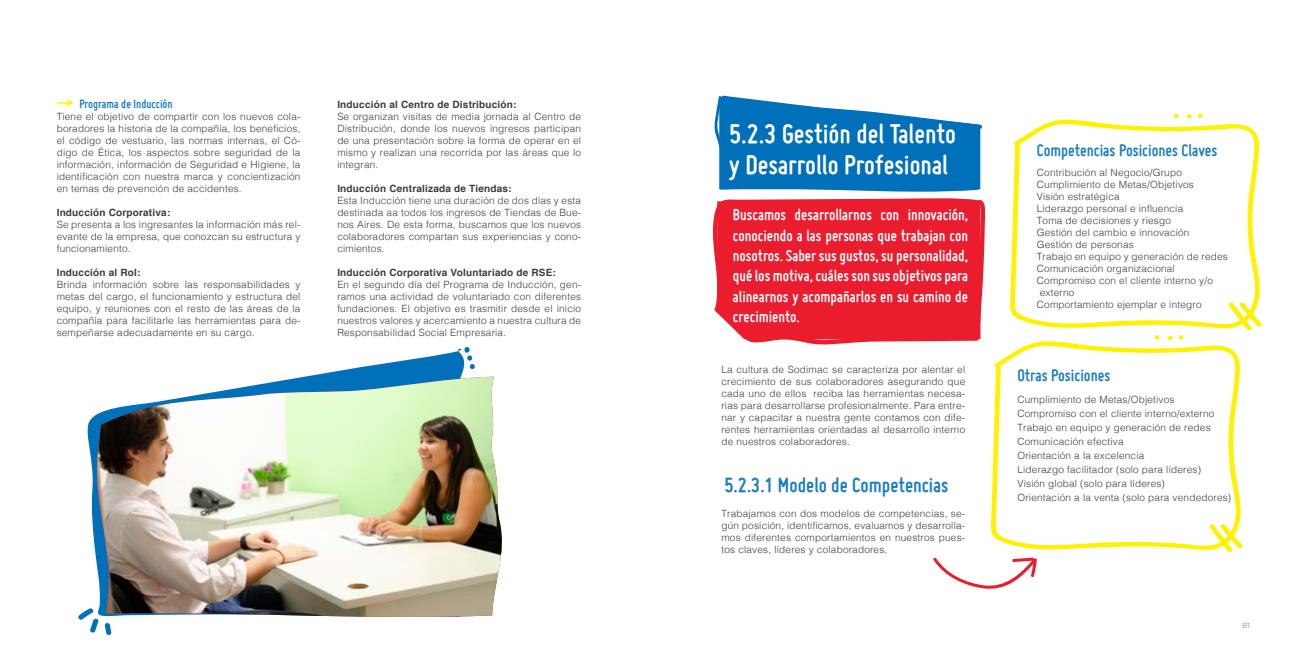
<style>
.page{position:relative;width:1304px;height:652px;background:#fff}
.page>*{position:absolute;margin:0;border:0;box-sizing:border-box;transform-origin:0 0}
.t1{font:700 29px/31.2px "Miso";color:#fff}
.t2{font:700 22px "Miso";color:#1a7ec1}
.t3{font:700 18px "Miso";color:#1a7ec1}
.t4{font:700 17px/20.4px "Miso";color:#fff;text-align:justify}
.t5{font:700 13px "Miso";color:#1a7ec1}
.t6{font:300 10px/12px "Helvetica";letter-spacing:.02em;color:#3c3c3b;text-align:justify}
.t7{font:700 10px "Helvetica";letter-spacing:.02em;color:#3c3c3b}
.t8{font:300 8px "Titillium Text 22 L";color:#878787}
</style>
<div class="page">
<svg style="left:56px;top:99px;width:17px;height:8px"></svg>
<svg style="left:87px;top:348px;width:377px;height:103px"></svg>
<svg style="left:464px;top:347px;width:11px;height:22px"></svg>
<svg style="left:78px;top:608px;width:21px;height:25px"></svg>
<svg style="left:105px;top:623px;width:6px;height:12px"></svg>
<svg style="left:90px;top:377px;width:9px;height:244px"></svg>
<img style="left:96px;top:377px;width:406px;height:241px">
<svg style="left:715px;top:201px;width:270px;height:144px;fill:#eb1c2e"></svg>
<svg style="left:713px;top:95px;width:269px;height:216px;background:#98567a"></svg>
<svg style="left:1010px;top:120px;width:250px;height:209px"></svg>
<svg style="left:1174px;top:114px;width:5px;height:4px"></svg>
<svg style="left:1187px;top:114px;width:16px;height:5px"></svg>
<svg style="left:1227px;top:301px;width:35px;height:30px"></svg>
<svg style="left:991px;top:341px;width:250px;height:209px"></svg>
<svg style="left:1155px;top:335px;width:5px;height:5px"></svg>
<svg style="left:1168px;top:335px;width:16px;height:5px"></svg>
<svg style="left:1208px;top:523px;width:35px;height:29px"></svg>
<svg style="left:933px;top:557px;width:104px;height:32px"></svg>
<h3 class="t5" style="left:79px;top:97px;width:95px">Programa de Inducción</h3>
<p class="t6" style="left:57px;top:110px;width:245px">Tiene el objetivo de compartir con los nuevos cola&shy;boradores la historia de la compañía, los beneficios, el código de vestuario, las normas internas, el Có&shy;digo de Ética, los aspectos sobre seguridad de la información, información de Seguridad e Higiene, la identificación con nuestra marca y concientización en temas de prevención de accidentes.</p>
<p class="t7" style="left:57px;top:205px;width:115px">Inducción Corporativa:</p>
<p class="t6" style="left:57px;top:218px;width:245px">Se presenta a los ingresantes la información más rel&shy;evante de la empresa, que conozcan su estructura y funcionamiento.</p>
<p class="t7" style="left:57px;top:265px;width:85px">Inducción al Rol:</p>
<p class="t6" style="left:57px;top:278px;width:245px">Brinda información sobre las responsabilidades y metas del cargo, el funcionamiento y estructura del equipo, y reuniones con el resto de las áreas de la compañía para facilitarle las herramientas para de&shy;sempeñarse adecuadamente en su cargo.</p>
<p class="t7" style="left:337px;top:97px;width:181px">Inducción al Centro de Distribución:</p>
<p class="t6" style="left:337px;top:110px;width:245px">Se organizan visitas de media jornada al Centro de Distribución, donde los nuevos ingresos participan de una presentación sobre la forma de operar en el mismo y realizan una recorrida por las áreas que lo integran.</p>
<p class="t7" style="left:337px;top:181px;width:176px">Inducción Centralizada de Tiendas:</p>
<p class="t6" style="left:337px;top:194px;width:245px">Esta Inducción tiene una duración de dos días y esta destinada aa todos los ingresos de Tiendas de Bue&shy;nos Aires. De esta forma, buscamos que los nuevos colaboradores compartan sus experiencias y cono&shy;cimientos.</p>
<p class="t7" style="left:337px;top:265px;width:220px">Inducción Corporativa Voluntariado de RSE:</p>
<p class="t6" style="left:337px;top:278px;width:245px">En el segundo día del Programa de Inducción, gen&shy;ramos una actividad de voluntariado con diferentes fundaciones. El objetivo es trasmitir desde el inicio nuestros valores y acercamiento a nuestra cultura de Responsabilidad Social Empresaria.</p>
<h1 class="t1" style="left:729px;top:118px;width:228px">5.2.3 Gestión del Talento y Desarrollo Profesional</h1>
<h3 class="t4" style="left:733px;top:204px;width:237px">Buscamos desarrollarnos con innovación, conociendo a las personas que trabajan con nosotros. Saber sus gustos, su personalidad, quélosmotiva,cuálessonsusobjetivospara alinearnos y acompañarlos en su camino de crecimiento.</h3>
<p class="t6" style="left:721px;top:363px;width:245px">La cultura de Sodimac se caracteriza por alentar el crecimiento de sus colaboradores asegurando que cada uno de ellos reciba las herramientas necesa&shy;rias para desarrollarse profesionalmente. Para entre&shy;nar y capacitar a nuestra gente contamos con dife&shy;rentes herramientas orientadas al desarrollo interno de nuestros colaboradores.</p>
<h2 class="t2" style="left:724px;top:472px;width:225px">5.2.3.1 Modelo de Competencias</h2>
<p class="t6" style="left:721px;top:507px;width:245px">Trabajamos con dos modelos de competencias, se&shy;gún posición, identificamos, evaluamos y desarrolla&shy;mos diferentes comportamientos en nuestros pues&shy;tos claves, líderes y colaboradores.</p>
<h3 class="t3" style="left:1037px;top:140px;width:182px">Competencias Posiciones Claves</h3>
<p class="t6" style="left:1037px;top:166px;width:193px;text-align:left">Contribución al Negocio/Grupo<br>Cumplimiento de Metas/Objetivos<br>Visión estratégica<br>Liderazgo personal e influencia<br>Toma de decisiones y riesgo<br>Gestión del cambio e innovación<br>Gestión de personas<br>Trabajo en equipo y generación de redes<br>Comunicación organizacional<br>Compromiso con el cliente interno y/o externo<br>Comportamiento ejemplar e integro</p>
<h3 class="t3" style="left:1017px;top:365px;width:94px">Otras Posiciones</h3>
<p class="t6" style="left:1017px;top:392px;width:215px;line-height:14px;text-align:left">Cumplimiento de Metas/Objetivos Compromiso con el cliente interno/externo Trabajo en equipo y generación de redes Comunicación efectiva<br>Orientación a la excelencia<br>Liderazgo facilitador (solo para líderes)<br>Visión global (solo para líderes)<br>Orientación a la venta (solo para vendedores)</p>
<p class="t8" style="left:1242px;top:619px;width:10px">81</p>
</div>
